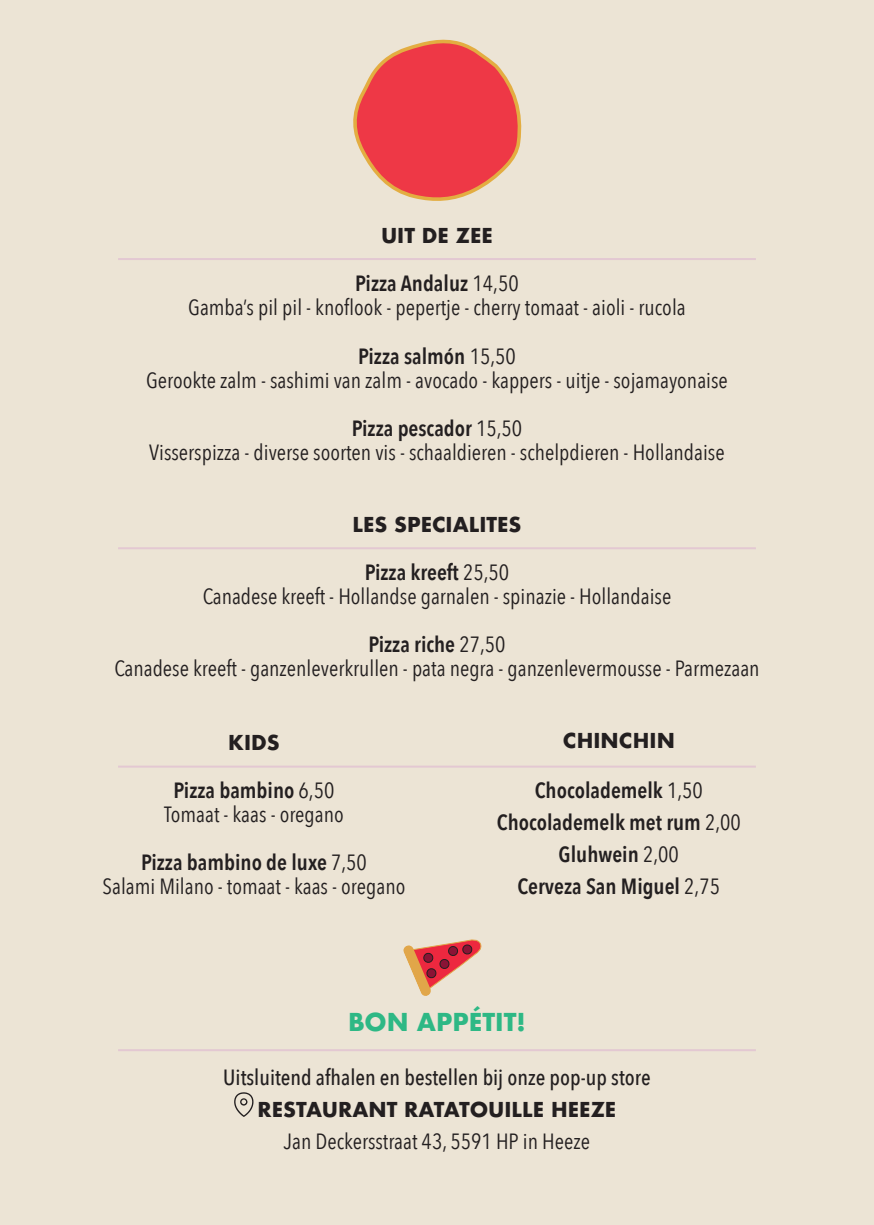
<style>
.page{position:relative;width:874px;height:1225px;background:#fff}
.page>*{position:absolute;margin:0;border:0;box-sizing:border-box;transform-origin:0 0}
.t1{font:700 24px "Futura";color:#2eb885}
.t2{font:22px/24px "Avenir Next Condensed";color:#231f20;text-align:center}
.t3{font:600 22px/32px "Avenir Next Condensed";color:#231f20;text-align:center}
.t4{font:500 22px "Avenir Next Condensed";color:#231f20}
.t5{font:700 20px "Futura";color:#231f20}
.s1{font-weight:600}
.s2{font-weight:400}
</style>
<div class="page">
<div style="left:0;top:0;width:873px;height:1225px;background:#ece4d5"></div>
<svg style="left:353px;top:39px;width:169px;height:162px"></svg>
<hr style="left:118px;top:258px;width:637px;height:2px;background:#e3c8d2">
<hr style="left:118px;top:547px;width:637px;height:2px;background:#e3c8d2">
<hr style="left:118px;top:765px;width:637px;height:2px;background:#e3c8d2">
<svg style="left:403px;top:939px;width:79px;height:57px"></svg>
<hr style="left:118px;top:1049px;width:637px;height:2px;background:#e3c8d2">
<svg style="left:234px;top:1092px;width:19px;height:25px"></svg>
<p class="t5" style="left:381px;top:221px;width:113px">UIT DE ZEE</p>
<p class="t2" style="left:188px;top:271px;width:498px"><span class="s1">Pizza Andaluz</span> 14,50<br>Gamba’s pil pil - knoflook - pepertje - cherry tomaat - aioli - rucola</p>
<p class="t2" style="left:146px;top:343px;width:583px"><span class="s1">Pizza salmón</span> 15,50<br>Gerookte zalm - sashimi van zalm - avocado - kappers - uitje - sojamayonaise</p>
<p class="t2" style="left:149px;top:415px;width:576px"><span class="s1">Pizza pescador</span> 15,50<br>Visserspizza - diverse soorten vis - schaaldieren - schelpdieren - Hollandaise</p>
<p class="t5" style="left:352px;top:509px;width:170px">LES SPECIALITES</p>
<p class="t2" style="left:202px;top:559px;width:470px"><span class="s1">Pizza kreeft</span> 25,50<br>Canadese kreeft - Hollandse garnalen - spinazie - Hollandaise</p>
<p class="t2" style="left:114px;top:631px;width:646px"><span class="s1">Pizza riche</span> 27,50<br>Canadese kreeft - ganzenleverkrullen - pata negra - ganzenlevermousse - Parmezaan</p>
<p class="t5" style="left:228px;top:727px;width:53px">KIDS</p>
<p class="t2" style="left:164px;top:777px;width:181px"><span class="s1">Pizza bambino</span> 6,50<br>Tomaat - kaas - oregano</p>
<p class="t2" style="left:102px;top:849px;width:304px"><span class="s1">Pizza bambino de luxe</span> 7,50<br>Salami Milano - tomaat - kaas - oregano</p>
<p class="t5" style="left:562px;top:726px;width:114px">CHINCHIN</p>
<p class="t3" style="left:496px;top:773px;width:245px">Chocolademelk <span class="s2">1,50<br></span>Chocolademelk met rum <span class="s2">2,00<br></span>Gluhwein <span class="s2">2,00<br></span>Cerveza San Miguel <span class="s2">2,75</span></p>
<p class="t1" style="left:348px;top:1004px;width:179px">BON APPÉTIT!</p>
<p class="t4" style="left:223px;top:1063px;width:428px">Uitsluitend afhalen en bestellen bij onze pop-up store</p>
<p class="t5" style="left:257px;top:1094px;width:360px">RESTAURANT RATATOUILLE HEEZE</p>
<p class="t2" style="left:284px;top:1128px;width:307px">Jan Deckersstraat 43, 5591 HP in Heeze</p>
</div>
